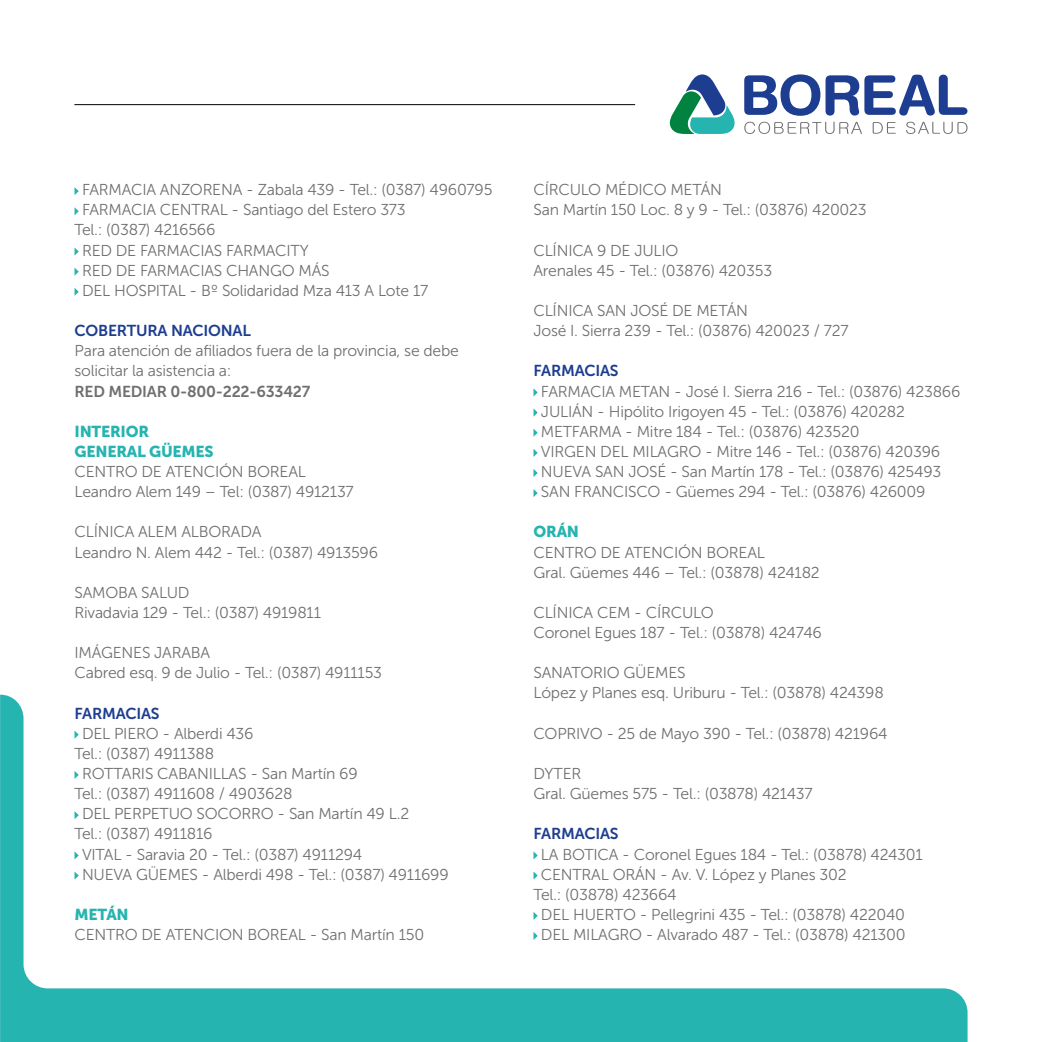
<style>
.page{position:relative;width:1042px;height:1042px;background:#fff}
.page>*{position:absolute;margin:0;border:0;box-sizing:border-box;transform-origin:0 0}
.t1{font:15.75px/20.1px "Museo Sans 300";letter-spacing:-.015em;color:#706f6f}
.t2{font:15.75px "Museo Sans 700";letter-spacing:-.015em;color:#1d3d90}
.t3{font:15.75px/20.1px "Museo Sans 900";letter-spacing:-.015em;color:#26b4b0}
.t4{font:15.75px "Museo Sans 700";letter-spacing:-.015em;color:#706f6f}
</style>
<div class="page">
<svg style="left:0;top:694px;width:967px;height:348px"></svg>
<svg style="left:669px;top:74px;width:66px;height:60px"></svg>
<svg style="left:744px;top:74px;width:223px;height:42px"></svg>
<svg style="left:744px;top:122px;width:118px;height:12px"></svg>
<svg style="left:872px;top:122px;width:24px;height:12px"></svg>
<svg style="left:906px;top:122px;width:61px;height:12px"></svg>
<svg style="left:75px;top:187px;width:4px;height:8px"></svg>
<svg style="left:75px;top:207px;width:4px;height:8px"></svg>
<svg style="left:75px;top:248px;width:4px;height:7px"></svg>
<svg style="left:75px;top:268px;width:4px;height:7px"></svg>
<svg style="left:75px;top:288px;width:4px;height:8px"></svg>
<svg style="left:75px;top:730px;width:4px;height:9px"></svg>
<svg style="left:75px;top:771px;width:4px;height:8px"></svg>
<svg style="left:75px;top:811px;width:4px;height:8px"></svg>
<svg style="left:75px;top:851px;width:4px;height:8px"></svg>
<svg style="left:75px;top:871px;width:4px;height:8px"></svg>
<svg style="left:533px;top:388px;width:5px;height:8px"></svg>
<svg style="left:533px;top:408px;width:5px;height:9px"></svg>
<svg style="left:533px;top:429px;width:5px;height:8px"></svg>
<svg style="left:533px;top:449px;width:5px;height:8px"></svg>
<svg style="left:533px;top:469px;width:5px;height:8px"></svg>
<svg style="left:533px;top:489px;width:5px;height:8px"></svg>
<svg style="left:533px;top:851px;width:5px;height:8px"></svg>
<svg style="left:533px;top:871px;width:5px;height:8px"></svg>
<svg style="left:533px;top:912px;width:5px;height:8px"></svg>
<svg style="left:533px;top:932px;width:5px;height:8px"></svg>
<hr style="left:74px;top:104px;width:561px;height:1px;background:#000">
<p class="t1" style="left:82px;top:180px;width:412px">FARMACIA ANZORENA - Zabala 439 - Tel.: (0387) 4960795</p>
<p class="t1" style="left:82px;top:200px;width:325px">FARMACIA CENTRAL - Santiago del Estero 373</p>
<p class="t1" style="left:75px;top:220px;width:142px">Tel.: (0387) 4216566</p>
<p class="t1" style="left:82px;top:240px;width:228px">RED DE FARMACIAS FARMACITY</p>
<p class="t1" style="left:82px;top:260px;width:249px">RED DE FARMACIAS CHANGO MÁS</p>
<p class="t1" style="left:82px;top:280px;width:348px">DEL HOSPITAL - Bº Solidaridad Mza 413 A Lote 17</p>
<p class="t2" style="left:75px;top:322px;width:178px">COBERTURA NACIONAL</p>
<p class="t1" style="left:75px;top:341px;width:386px">Para atención de afiliados fuera de la provincia, se debe solicitar la asistencia a:</p>
<p class="t4" style="left:75px;top:382px;width:237px">RED MEDIAR 0-800-222-633427</p>
<p class="t3" style="left:75px;top:421px;width:141px">INTERIOR<br>GENERAL GÜEMES</p>
<p class="t1" style="left:75px;top:462px;width:281px">CENTRO DE ATENCIÓN BOREAL<br>Leandro Alem 149 – Tel: (0387) 4912137</p>
<p class="t1" style="left:75px;top:522px;width:305px">CLÍNICA ALEM ALBORADA<br>Leandro N. Alem 442 - Tel.: (0387) 4913596</p>
<p class="t1" style="left:75px;top:582px;width:248px">SAMOBA SALUD<br>Rivadavia 129 - Tel.: (0387) 4919811</p>
<p class="t1" style="left:75px;top:643px;width:309px">IMÁGENES JARABA<br>Cabred esq. 9 de Julio - Tel.: (0387) 4911153</p>
<p class="t2" style="left:75px;top:704px;width:87px">FARMACIAS</p>
<p class="t1" style="left:82px;top:723px;width:173px">DEL PIERO - Alberdi 436</p>
<p class="t1" style="left:75px;top:743px;width:141px">Tel.: (0387) 4911388</p>
<p class="t1" style="left:82px;top:763px;width:277px">ROTTARIS CABANILLAS - San Martín 69</p>
<p class="t1" style="left:75px;top:784px;width:219px">Tel.: (0387) 4911608 / 4903628</p>
<p class="t1" style="left:82px;top:804px;width:329px">DEL PERPETUO SOCORRO - San Martín 49 L.2</p>
<p class="t1" style="left:75px;top:824px;width:139px">Tel.: (0387) 4911816</p>
<p class="t1" style="left:82px;top:844px;width:282px">VITAL - Saravia 20 - Tel.: (0387) 4911294</p>
<p class="t1" style="left:82px;top:864px;width:368px">NUEVA GÜEMES - Alberdi 498 - Tel.: (0387) 4911699</p>
<p class="t3" style="left:75px;top:904px;width:56px">METÁN</p>
<p class="t1" style="left:75px;top:924px;width:351px">CENTRO DE ATENCION BOREAL - San Martín 150</p>
<p class="t1" style="left:533px;top:180px;width:335px">CÍRCULO MÉDICO METÁN<br>San Martín 150 Loc. 8 y 9 - Tel.: (03876) 420023</p>
<p class="t1" style="left:533px;top:240px;width:240px">CLÍNICA 9 DE JULIO<br>Arenales 45 - Tel.: (03876) 420353</p>
<p class="t1" style="left:533px;top:301px;width:316px">CLÍNICA SAN JOSÉ DE METÁN<br>José I. Sierra 239 - Tel.: (03876) 420023 / 727</p>
<p class="t2" style="left:533px;top:362px;width:87px">FARMACIAS</p>
<p class="t1" style="left:541px;top:381px;width:421px">FARMACIA METAN - José I. Sierra 216 - Tel.: (03876) 423866<br>JULIÁN - Hipólito Irigoyen 45 - Tel.: (03876) 420282<br>METFARMA - Mitre 184 - Tel.: (03876) 423520<br>VIRGEN DEL MILAGRO - Mitre 146 - Tel.: (03876) 420396<br>NUEVA SAN JOSÉ - San Martín 178 - Tel.: (03876) 425493<br>SAN FRANCISCO - Güemes 294 - Tel.: (03876) 426009</p>
<p class="t3" style="left:533px;top:522px;width:47px">ORÁN</p>
<p class="t1" style="left:533px;top:542px;width:288px">CENTRO DE ATENCIÓN BOREAL<br>Gral. Güemes 446 – Tel.: (03878) 424182</p>
<p class="t1" style="left:533px;top:602px;width:290px">CLÍNICA CEM - CÍRCULO<br>Coronel Egues 187 - Tel.: (03878) 424746</p>
<p class="t1" style="left:533px;top:663px;width:352px">SANATORIO GÜEMES<br>López y Planes esq. Uriburu - Tel.: (03878) 424398</p>
<p class="t1" style="left:533px;top:723px;width:355px">COPRIVO - 25 de Mayo 390 - Tel.: (03878) 421964</p>
<p class="t1" style="left:533px;top:763px;width:281px">DYTER<br>Gral. Güemes 575 - Tel.: (03878) 421437</p>
<p class="t2" style="left:533px;top:825px;width:87px">FARMACIAS</p>
<p class="t1" style="left:541px;top:844px;width:383px">LA BOTICA - Coronel Egues 184 - Tel.: (03878) 424301</p>
<p class="t1" style="left:541px;top:864px;width:307px">CENTRAL ORÁN - Av. V. López y Planes 302</p>
<p class="t1" style="left:533px;top:884px;width:145px">Tel.: (03878) 423664</p>
<p class="t1" style="left:541px;top:904px;width:365px">DEL HUERTO - Pellegrini 435 - Tel.: (03878) 422040</p>
<p class="t1" style="left:541px;top:924px;width:366px">DEL MILAGRO - Alvarado 487 - Tel.: (03878) 421300</p>
</div>
